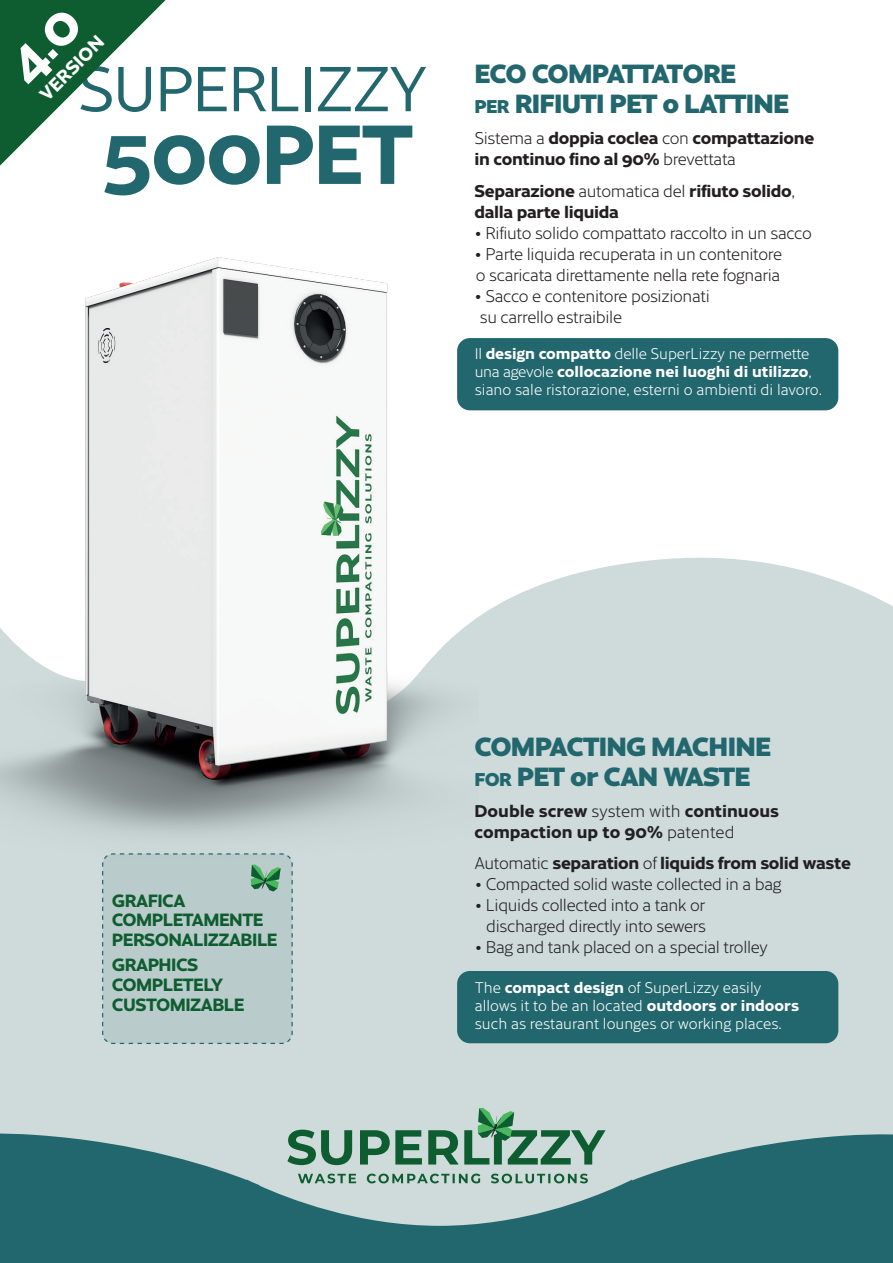
<style>
.page{position:relative;width:893px;height:1263px;background:#fff}
.page>*{position:absolute;margin:0;border:0;box-sizing:border-box;transform-origin:0 0}
.t1{font:700 81px "Cresta";letter-spacing:-.02em;color:#23676e}
.t2{font:61.5px "Cresta";letter-spacing:-.02em;color:#23676e}
.t3{font:900 25.5px "Cresta";letter-spacing:-.03em;color:#23676e}
.t4{font:700 18px "Cresta";color:#fff}
.t5{font:700 17.25px "Cresta";letter-spacing:-.03em;color:#0e5d30}
.t6{font:300 16.5px "Cresta";letter-spacing:-.02em;color:#231f20}
.t7{font:700 16.5px "Cresta";letter-spacing:-.02em;color:#231f20}
.t8{font:700 16.5px "Cresta";color:#231f20}
.t9{font:300 15px/18px "Cresta";color:#fff}
.s1{font-size:18px}
.s2{font-weight:300}
.s3{font-weight:700}
</style>
<div class="page">
<div style="left:0;top:557px;width:893px;height:569px;background:#cedbda"></div>
<svg style="left:287px;top:1108px;width:319px;height:18px;background:#c2d5cf"></svg>
<svg style="left:0;top:1126px;width:893px;height:137px;background:#578a8c"></svg>
<div style="left:457px;top:971px;width:381px;height:72px;background:#23676e;border-radius:13px"></div>
<div style="left:457px;top:338px;width:381px;height:72px;background:#23676e;border-radius:13px"></div>
<div style="left:101px;top:912px;width:192px;height:133px;background:#bacbcb"></div>
<img style="left:0;top:257px;width:479px;height:655px">
<svg style="left:0;top:0;width:166px;height:166px"></svg>
<p class="t4" style="left:32px;top:86px;width:84px;rotate:-45deg">VERSION</p>
<p class="t2" style="left:77px;top:43px;width:351px">SUPERLIZZY</p>
<p class="t1" style="left:102px;top:87px;width:312px">500PET</p>
<p class="t3" style="left:474px;top:54px;width:263px">ECO COMPATTATORE</p>
<p class="t3" style="left:474px;top:84px;width:316px"><span class="s1">PER</span> RIFIUTI PET o LATTINE</p>
<p class="t7" style="left:474px;top:124px;width:341px"><span class="s2">Sistema a</span> doppia coclea <span class="s2">con</span> compattazione</p>
<p class="t7" style="left:474px;top:145px;width:263px">in continuo fino al 90% <span class="s2">brevettata</span></p>
<p class="t7" style="left:474px;top:177px;width:322px">Separazione <span class="s2">automatica del</span> rifiuto solido<span class="s2">,</span></p>
<p class="t7" style="left:474px;top:198px;width:146px">dalla parte liquida</p>
<p class="t6" style="left:474px;top:220px;width:339px">• Rifiuto solido compattato raccolto in un sacco</p>
<p class="t6" style="left:474px;top:241px;width:309px">• Parte liquida recuperata in un contenitore</p>
<p class="t6" style="left:476px;top:262px;width:306px">o scaricata direttamente nella rete fognaria</p>
<p class="t6" style="left:474px;top:283px;width:237px">• Sacco e contenitore posizionati</p>
<p class="t6" style="left:480px;top:304px;width:144px">su carrello estraibile</p>
<p class="t9" style="left:475px;top:344px;width:349px">Il <span class="s3">design compatto</span> delle SuperLizzy ne permette una agevole <span class="s3">collocazione nei luoghi di utilizzo</span>, siano sale ristorazione, esterni o ambienti di lavoro.</p>
<p class="t5" style="left:112px;top:886px;width:75px">GRAFICA</p>
<p class="t5" style="left:112px;top:905px;width:153px">COMPLETAMENTE</p>
<p class="t5" style="left:112px;top:925px;width:167px">PERSONALIZZABILE</p>
<p class="t5" style="left:112px;top:951px;width:88px">GRAPHICS</p>
<p class="t5" style="left:112px;top:970px;width:113px">COMPLETELY</p>
<p class="t5" style="left:112px;top:990px;width:134px">CUSTOMIZABLE</p>
<p class="t3" style="left:474px;top:726px;width:298px">COMPACTING MACHINE</p>
<p class="t3" style="left:474px;top:756px;width:278px"><span class="s1">FOR</span> PET or CAN WASTE</p>
<p class="t8" style="left:474px;top:797px;width:306px">Double screw <span class="s2">system with</span> continuous</p>
<p class="t8" style="left:474px;top:818px;width:262px">compaction up to 90% <span class="s2">patented</span></p>
<p class="t7" style="left:475px;top:850px;width:378px"><span class="s2">Automatic</span> separation <span class="s2">of</span> liquids from solid waste</p>
<p class="t6" style="left:475px;top:872px;width:308px">• Compacted solid waste collected in a bag</p>
<p class="t6" style="left:475px;top:893px;width:232px">• Liquids collected into a tank or</p>
<p class="t6" style="left:486px;top:914px;width:221px">discharged directly into sewers</p>
<p class="t6" style="left:475px;top:935px;width:295px">• Bag and tank placed on a special trolley</p>
<p class="t9" style="left:475px;top:977px;width:326px">The <span class="s3">compact design</span> of SuperLizzy easily allows it to be an located <span class="s3">outdoors or indoors </span>such as restaurant lounges or working places.</p>
</div>
